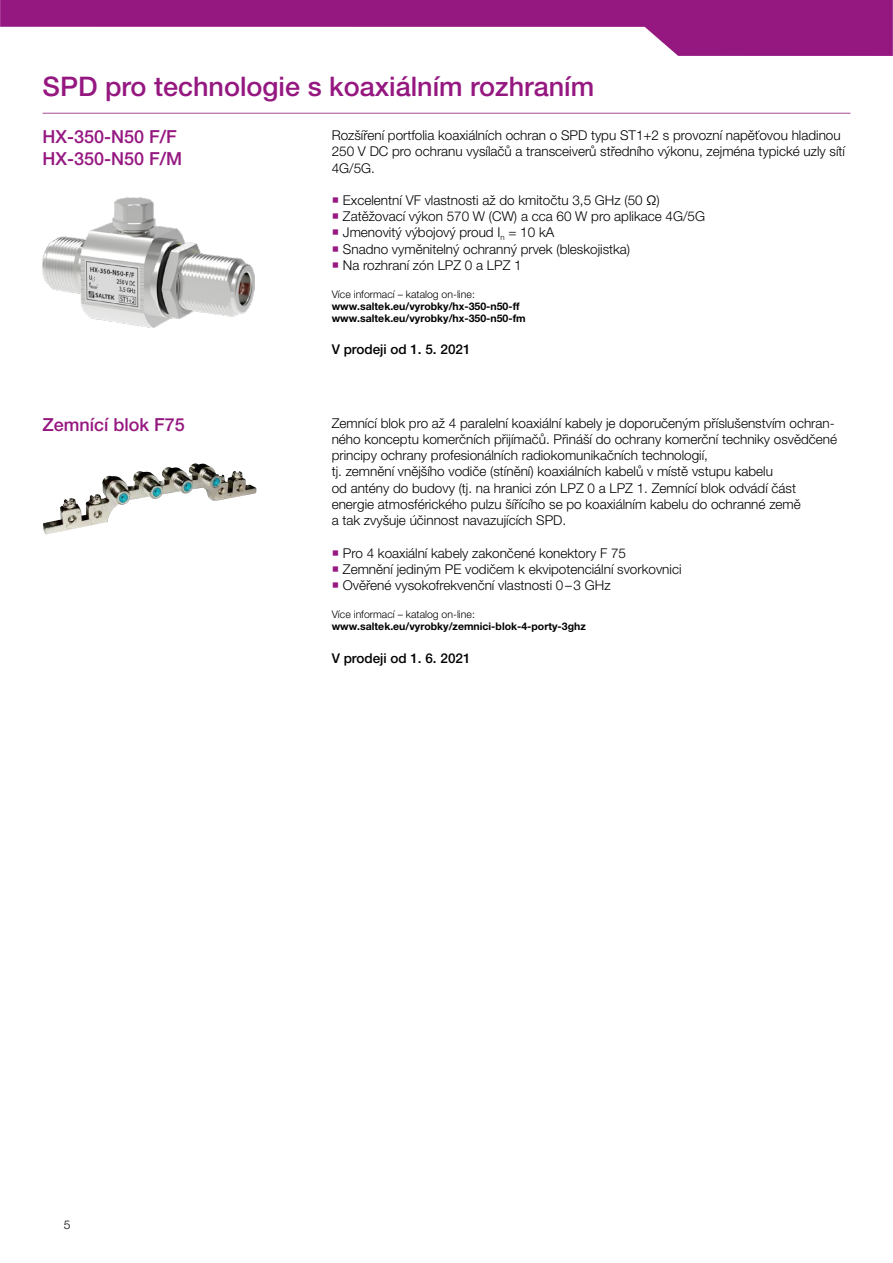
<style>
.page{position:relative;width:893px;height:1263px;background:#fff}
.page>*{position:absolute;margin:0;border:0;box-sizing:border-box;transform-origin:0 0}
.t1{font:500 27px "Helvetica Neue LT Pro";color:#951881}
.t2{font:500 18px/21.6px "Helvetica Neue LT Pro";color:#951881}
.t3{font:300 13.5px/16.2px "Helvetica Neue LT Pro";color:#000}
.t4{font:500 13.5px "Helvetica Neue LT Pro";color:#000}
.t5{font:300 12px "Helvetica Neue LT Pro";color:#000}
.t6{font:700 10.5px/12px "Helvetica Neue LT Pro";color:#000}
.t7{font:300 10.5px "Helvetica Neue LT Pro";color:#000}
.s1{color:#951881}
</style>
<div class="page">
<svg style="left:0;top:0;width:893px;height:56px;fill:#951881"></svg>
<hr style="left:43px;top:113px;width:807px;height:1px;background:#a84b97">
<img style="left:43px;top:463px;width:213px;height:71px">
<img style="left:43px;top:197px;width:212px;height:130px">
<h1 class="t1" style="left:43px;top:70px;width:553px">SPD pro technologie s koaxiálním rozhraním</h1>
<h2 class="t2" style="left:43px;top:126px;width:141px">HX-350-N50 F/F<br>HX-350-N50 F/M</h2>
<p class="t3" style="left:332px;top:127px;width:515px">Rozšíření portfolia koaxiálních ochran o SPD typu ST1+2 s provozní napěťovou hladinou<br>250 V DC pro ochranu vysílačů a transceiverů středního výkonu, zejména typické uzly sítí<br>4G/5G.</p>
<p class="t3" style="left:332px;top:192px;width:330px"><span class="s1">○</span> Excelentní VF vlastnosti až do kmitočtu 3,5 GHz (50 Ω)</p>
<p class="t3" style="left:332px;top:208px;width:375px"><span class="s1">○</span> Zatěžovací výkon 570 W (CW) a cca 60 W pro aplikace 4G/5G</p>
<p class="t3" style="left:332px;top:224px;width:224px"><span class="s1">○</span> Jmenovitý výbojový proud I<sub>n</sub> = 10 kA</p>
<p class="t3" style="left:332px;top:240px;width:300px"><span class="s1">○</span> Snadno vyměnitelný ochranný prvek (bleskojistka)</p>
<p class="t3" style="left:332px;top:257px;width:192px"><span class="s1">○</span> Na rozhraní zón LPZ 0 a LPZ 1</p>
<p class="t7" style="left:332px;top:288px;width:145px">Více informací – katalog on-line:</p>
<p class="t6" style="left:332px;top:300px;width:196px">www.saltek.eu/vyrobky/hx-350-n50-ff www.saltek.eu/vyrobky/hx-350-n50-fm</p>
<p class="t4" style="left:332px;top:341px;width:140px">V prodeji od 1. 5. 2021</p>
<h2 class="t2" style="left:43px;top:414px;width:144px">Zemnící blok F75</h2>
<p class="t3" style="left:332px;top:415px;width:507px">Zemnící blok pro až 4 paralelní koaxiální kabely je doporučeným příslušenstvím ochran&shy;ného konceptu komerčních přijímačů. Přináší do ochrany komerční techniky osvědčené principy ochrany profesionálních radiokomunikačních technologií,<br>tj. zemnění vnějšího vodiče (stínění) koaxiálních kabelů v místě vstupu kabelu<br>od antény do budovy (tj. na hranici zón LPZ 0 a LPZ 1. Zemnící blok odvádí část energie atmosférického pulzu šířícího se po koaxiálním kabelu do ochranné země<br>a tak zvyšuje účinnost navazujících SPD.</p>
<p class="t3" style="left:332px;top:544px;width:296px"><span class="s1">○</span> Pro 4 koaxiální kabely zakončené konektory F 75</p>
<p class="t3" style="left:332px;top:560px;width:351px"><span class="s1">○</span> Zemnění jediným PE vodičem k ekvipotenciální svorkovnici</p>
<p class="t3" style="left:332px;top:577px;width:280px"><span class="s1">○</span> Ověřené vysokofrekvenční vlastnosti 0–3 GHz</p>
<p class="t7" style="left:332px;top:608px;width:145px">Více informací – katalog on-line:</p>
<p class="t6" style="left:332px;top:620px;width:256px">www.saltek.eu/vyrobky/zemnici-blok-4-porty-3ghz</p>
<p class="t4" style="left:332px;top:650px;width:140px">V prodeji od 1. 6. 2021</p>
<p class="t5" style="left:64px;top:1217px;width:8px">5</p>
</div>
